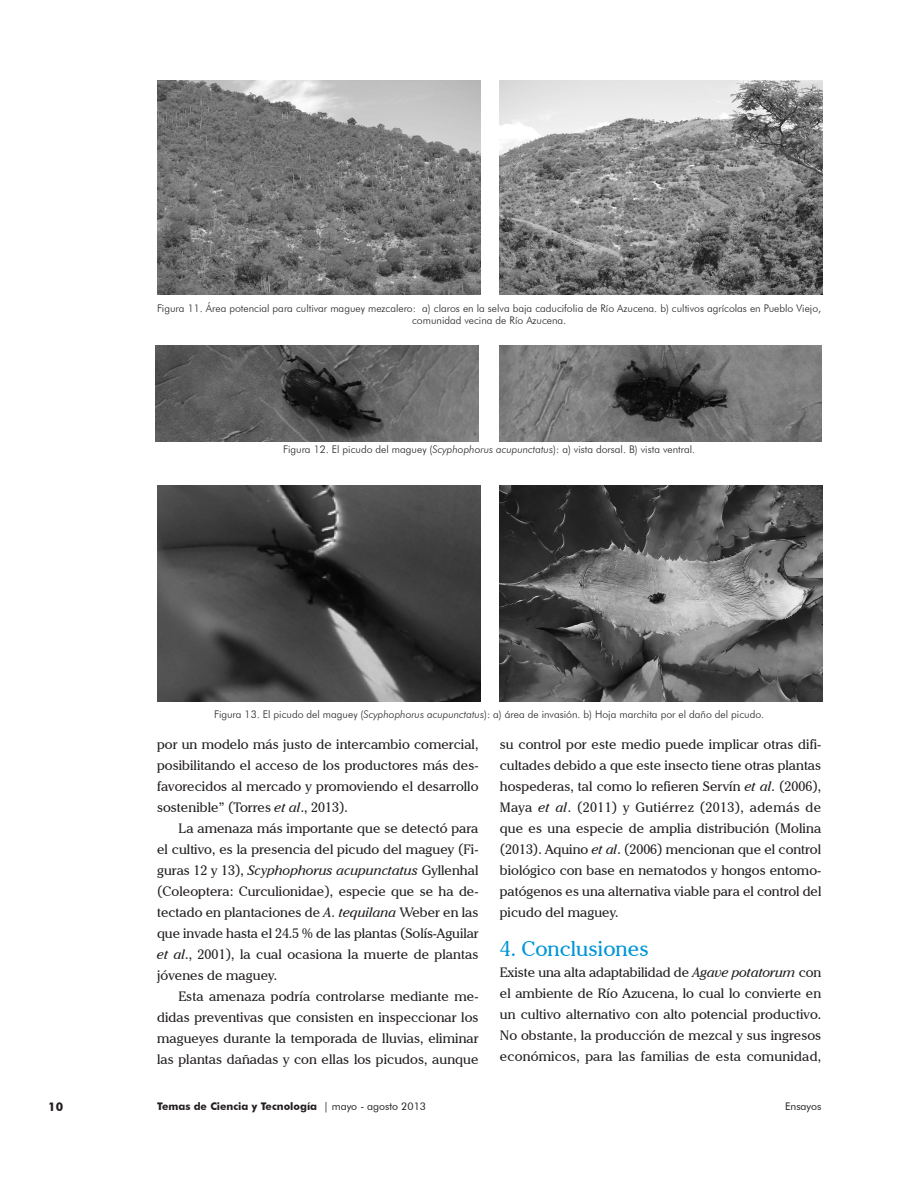
<style>
.page{position:relative;width:918px;height:1188px;background:#fff}
.page>*{position:absolute;margin:0;border:0;box-sizing:border-box;transform-origin:0 0}
.cuerpo{font:21px "Cheltenham IT Cby BT";color:#0196d7}
.cuerpo-2{font:13.5px/21px "Cheltenham IT Cby BT";color:#231f20;text-align:justify}
.t1{font:700 12px "Futura BT";color:#231f20}
.grafica{font:300 10.5px/12px "Futura BT";color:#231f20;text-align:center}
.t2{font:700 10.5px "Futura BT";color:#231f20}
.t3{font:10.5px "Futura BT";color:#231f20}
.s1{font-style:italic}
.s2{font-weight:400}
</style>
<div class="page">
<img style="left:157px;top:81px;width:323px;height:214px">
<img style="left:500px;top:81px;width:322px;height:213px">
<img style="left:156px;top:346px;width:323px;height:95px">
<img style="left:500px;top:346px;width:321px;height:95px">
<img style="left:157px;top:485px;width:323px;height:216px">
<img style="left:500px;top:485px;width:322px;height:216px">
<p class="grafica" style="left:157px;top:302px;width:666px">Figura 11. Área potencial para cultivar maguey mezcalero: a) claros en la selva baja caducifolia de Río Azucena. b) cultivos agrícolas en Pueblo Viejo, comunidad vecina de Río Azucena.</p>
<p class="grafica" style="left:283px;top:443px;width:414px">Figura 12. El picudo del maguey (<span class="s1">Scyphophorus acupunctatus</span>): a) vista dorsal. B) vista ventral.</p>
<p class="grafica" style="left:214px;top:709px;width:552px">Figura 13. El picudo del maguey (<span class="s1">Scyphophorus acupunctatus</span>): a) área de invasión. b) Hoja marchita por el daño del picudo.</p>
<p class="cuerpo-2" style="left:157px;top:733px;width:323px">por un modelo más justo de intercambio comercial, posibilitando el acceso de los productores más des&shy;favorecidos al mercado y promoviendo el desarrollo sostenible” (Torres <span class="s1">et al</span>., 2013).</p>
<p class="cuerpo-2" style="left:157px;top:817px;width:323px;text-indent:21px">La amenaza más importante que se detectó para el cultivo, es la presencia del picudo del maguey (Fi&shy;guras 12 y 13), <span class="s1">Scyphophorus acupunctatus</span> Gyllenhal (Coleoptera: Curculionidae), especie que se ha de&shy;tectado en plantaciones de <span class="s1">A. tequilana</span> Weber en las que invade hasta el 24.5 % de las plantas (Solís-Aguilar <span class="s1">et al</span>., 2001), la cual ocasiona la muerte de plantas jóvenes de maguey.</p>
<p class="cuerpo-2" style="left:157px;top:985px;width:323px;text-indent:21px">Esta amenaza podría controlarse mediante me&shy;didas preventivas que consisten en inspeccionar los magueyes durante la temporada de lluvias, eliminar las plantas dañadas y con ellas los picudos, aunque</p>
<p class="cuerpo-2" style="left:500px;top:733px;width:323px">su control por este medio puede implicar otras difi&shy;cultades debido a que este insecto tiene otras plantas hospederas, tal como lo refieren Servín <span class="s1">et al</span>. (2006), Maya <span class="s1">et al</span>. (2011) y Gutiérrez (2013), además de que es una especie de amplia distribución (Molina (2013). Aquino <span class="s1">et al</span>. (2006) mencionan que el control biológico con base en nematodos y hongos entomo&shy;patógenos es una alternativa viable para el control del picudo del maguey.</p>
<p class="cuerpo" style="left:500px;top:935px;width:150px">4. Conclusiones</p>
<p class="cuerpo-2" style="left:500px;top:961px;width:323px">Existe una alta adaptabilidad de <span class="s1">Agave potatorum</span> con el ambiente de Río Azucena, lo cual lo convierte en un cultivo alternativo con alto potencial productivo.<br>No obstante, la producción de mezcal y sus ingresos económicos, para las familias de esta comunidad,</p>
<p class="t1" style="left:48px;top:1100px;width:16px">10</p>
<p class="t2" style="left:157px;top:1100px;width:271px">Temas de Ciencia y Tecnología <span class="s2">| mayo - agosto 2013</span></p>
<p class="t3" style="left:785px;top:1100px;width:38px">Ensayos</p>
</div>
